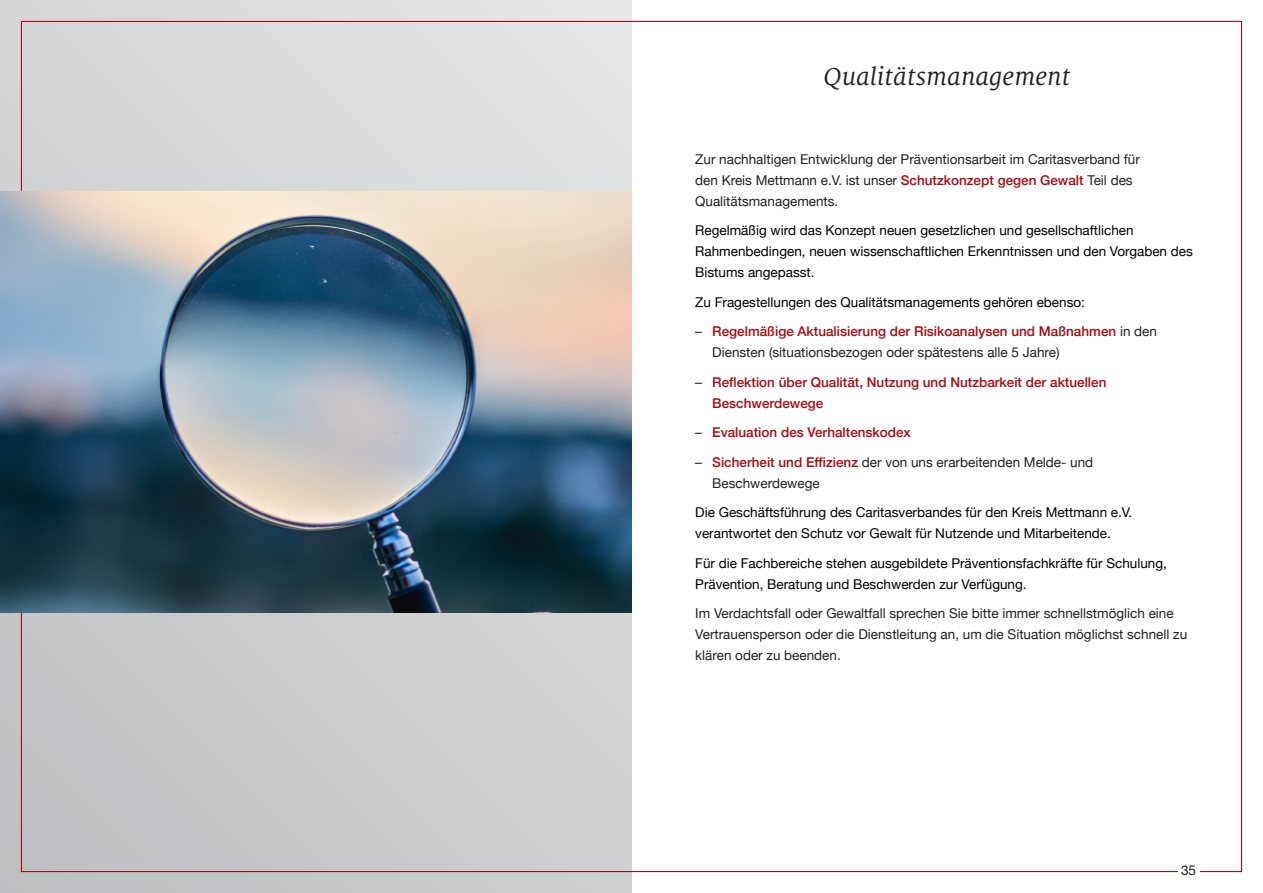
<style>
.page{position:relative;width:1263px;height:893px;background:#fff}
.page>*{position:absolute;margin:0;border:0;box-sizing:border-box;transform-origin:0 0}
.t1{font:italic 27px "Milo Serif OT";color:#231f20}
.t2{font:13.5px/21px "Helvetica Neue";color:#231f20}
.t3{font:13.5px/21px "Helvetica Neue";color:#000}
.t4{font:500 13.5px/21px "Helvetica Neue";color:#a70a12}
.s1{font-weight:500;color:#a70a12}
.s2{font-weight:400;color:#231f20}
</style>
<div class="page">
<div style="left:0;top:0;width:631px;height:893px;background:linear-gradient(to right,#c7c8ca,#d8d9db)"></div>
<img style="left:0;top:191px;width:631px;height:421px">
<h1 class="t1" style="left:824px;top:63px;width:248px">Qualitätsmanagement</h1>
<p class="t2" style="left:695px;top:149px;width:446px">Zur nachhaltigen Entwicklung der Präventionsarbeit im Caritasverband für den Kreis Mettmann e.V. ist unser <span class="s1">Schutzkonzept gegen Gewalt</span> Teil des<br>Qualitätsmanagements.</p>
<p class="t3" style="left:695px;top:221px;width:499px">Regelmäßig wird das Konzept neuen gesetzlichen und gesellschaftlichen<br>Rahmenbedingen, neuen wissenschaftlichen Erkenntnissen und den Vorgaben des<br>Bistums angepasst.</p>
<p class="t3" style="left:695px;top:292px;width:391px">Zu Fragestellungen des Qualitätsmanagements gehören ebenso:</p>
<p class="t2" style="left:712px;top:322px;width:446px;text-indent:-17px">– <span class="s1">Regelmäßige Aktualisierung der Risikoanalysen und Maßnahmen</span> in den<br>Diensten (situationsbezogen oder spätestens alle 5 Jahre)</p>
<p class="t4" style="left:712px;top:370px;width:396px;text-indent:-17px"><span class="s2">–</span> Reflektion über Qualität, Nutzung und Nutzbarkeit der aktuellen<br>Beschwerdewege</p>
<p class="t4" style="left:695px;top:421px;width:217px"><span class="s2">–</span> Evaluation des Verhaltenskodex</p>
<p class="t2" style="left:712px;top:452px;width:382px;text-indent:-17px">– <span class="s1">Sicherheit und Effizienz</span> der von uns erarbeitenden Melde- und<br>Beschwerdewege</p>
<p class="t3" style="left:695px;top:503px;width:438px">Die Geschäftsführung des Caritasverbandes für den Kreis Mettmann e.V. verantwortet den Schutz vor Gewalt für Nutzende und Mitarbeitende.</p>
<p class="t3" style="left:695px;top:553px;width:473px">Für die Fachbereiche stehen ausgebildete Präventionsfachkräfte für Schulung,<br>Prävention, Beratung und Beschwerden zur Verfügung.</p>
<p class="t2" style="left:695px;top:604px;width:493px">Im Verdachtsfall oder Gewaltfall sprechen Sie bitte immer schnellstmöglich eine<br>Vertrauensperson oder die Dienstleitung an, um die Situation möglichst schnell zu klären oder zu beenden.</p>
<p class="t2" style="left:1181px;top:860px;width:17px">35</p>
</div>
